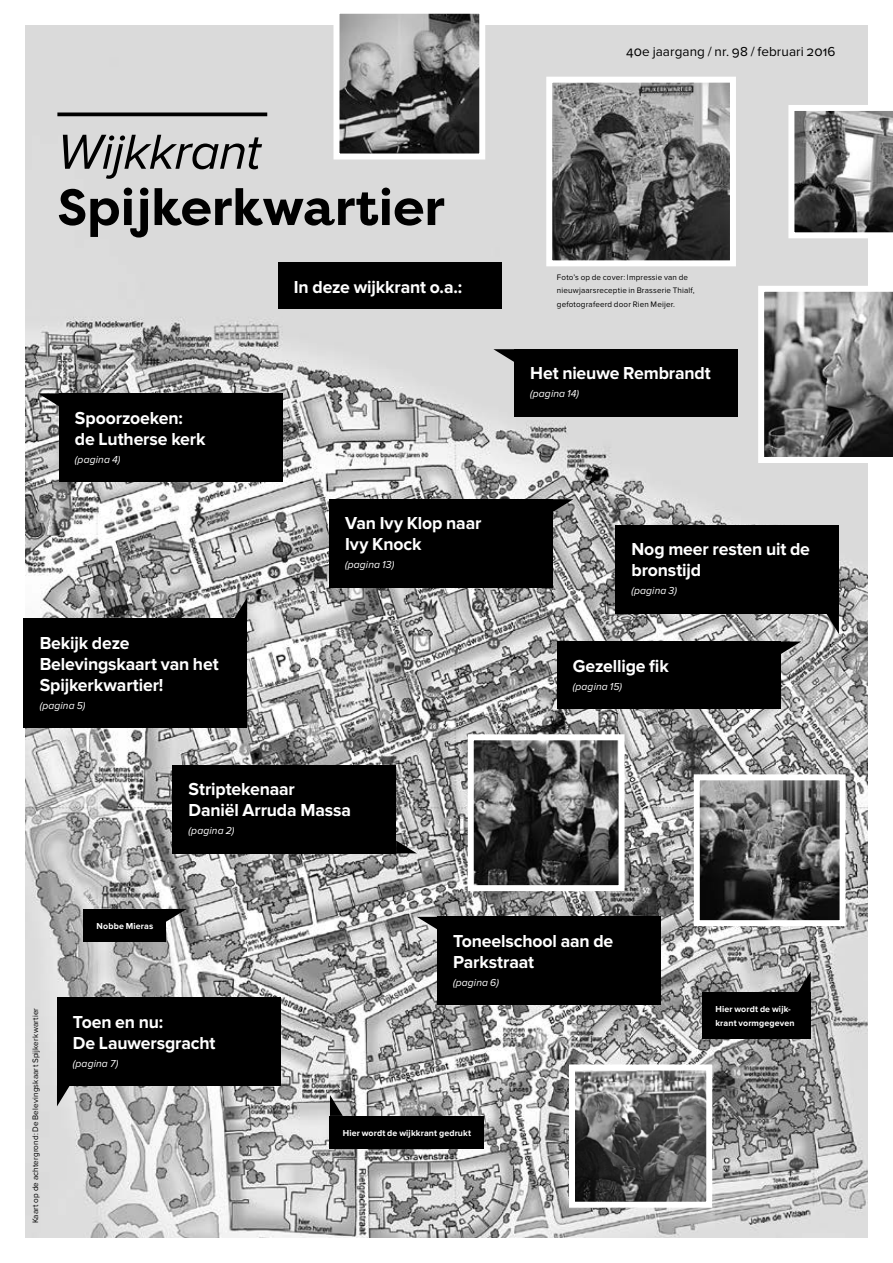
<style>
.page{position:relative;width:893px;height:1263px;background:#fff}
.page>*{position:absolute;margin:0;border:0;box-sizing:border-box;transform-origin:0 0}
.t1{font:51px "Wijkkrant Filson Bold";color:#000}
.t2{font:italic 51px "Proxima Nova";letter-spacing:-.015em;color:#000}
.A_-_Body_tekst{font:700 18px/21px "Proxima Nova";letter-spacing:-.005em;color:#fff}
.t3{font:13.5px "Proxima Nova";letter-spacing:.005em;color:#000}
.A_-_Body_tekst-2{font:italic 10.5px "Proxima Nova";letter-spacing:.015em;color:#fff}
.A_-_Body_tekst-3{font:700 9px/13.5px "Proxima Nova";letter-spacing:.015em;color:#fff}
.A_-_Body_tekst-4{font:8.25px/13.5px "Proxima Nova";letter-spacing:.02em;color:#000}
</style>
<div class="page">
<img style="left:26px;top:26px;width:841px;height:1211px">
<hr style="left:57px;top:113px;width:210px;height:3px;background:#000">
<div style="left:278px;top:262px;width:223px;height:47px;background:#000"></div>
<div style="left:703px;top:992px;width:108px;height:46px;background:#000"></div>
<svg style="left:798px;top:971px;width:13px;height:21px"></svg>
<div style="left:330px;top:1116px;width:154px;height:32px;background:#000"></div>
<svg style="left:330px;top:1095px;width:13px;height:21px"></svg>
<div style="left:84px;top:909px;width:82px;height:32px;background:#000"></div>
<svg style="left:166px;top:909px;width:21px;height:13px"></svg>
<div style="left:57px;top:997px;width:223px;height:88px;background:#000"></div>
<svg style="left:57px;top:1085px;width:13px;height:21px"></svg>
<div style="left:173px;top:765px;width:223px;height:88px;background:#000"></div>
<svg style="left:396px;top:840px;width:21px;height:13px"></svg>
<div style="left:437px;top:917px;width:224px;height:88px;background:#000"></div>
<svg style="left:417px;top:917px;width:20px;height:13px"></svg>
<div style="left:557px;top:641px;width:223px;height:68px;background:#000"></div>
<svg style="left:780px;top:641px;width:21px;height:13px"></svg>
<div style="left:329px;top:499px;width:224px;height:88px;background:#000"></div>
<svg style="left:553px;top:499px;width:20px;height:13px"></svg>
<div style="left:615px;top:525px;width:224px;height:88px;background:#000"></div>
<svg style="left:826px;top:613px;width:13px;height:21px"></svg>
<div style="left:59px;top:393px;width:223px;height:89px;background:#000"></div>
<svg style="left:38px;top:393px;width:21px;height:13px"></svg>
<div style="left:514px;top:349px;width:224px;height:67px;background:#000"></div>
<svg style="left:493px;top:349px;width:21px;height:13px"></svg>
<div style="left:24px;top:618px;width:223px;height:109px;background:#000"></div>
<svg style="left:234px;top:597px;width:13px;height:21px"></svg>
<img style="left:340px;top:15px;width:138px;height:137px">
<div style="left:333px;top:8px;width:152px;height:151px;border:6px solid #fff"></div>
<svg style="left:691px;top:771px;width:157px;height:158px"></svg>
<svg style="left:566px;top:1061px;width:149px;height:150px"></svg>
<svg style="left:465px;top:731px;width:163px;height:163px"></svg>
<img style="left:553px;top:84px;width:176px;height:175px">
<div style="left:546px;top:77px;width:190px;height:189px;border:6px solid #fff"></div>
<svg style="left:758px;top:286px;width:135px;height:177px"></svg>
<svg style="left:788px;top:105px;width:105px;height:133px"></svg>
<h1 class="t2" style="left:57px;top:124px;width:205px">Wijkkrant</h1>
<h1 class="t1" style="left:57px;top:175px;width:389px">Spijkerkwartier</h1>
<p class="A_-_Body_tekst" style="left:75px;top:407px;width:132px">Spoorzoeken: de Lutherse kerk</p>
<p class="A_-_Body_tekst-2" style="left:75px;top:453px;width:47px">(pagina 4)</p>
<p class="A_-_Body_tekst" style="left:40px;top:632px;width:180px">Bekijk deze<br>Belevingskaart van het<br>Spijkerkwartier!</p>
<p class="A_-_Body_tekst-2" style="left:40px;top:699px;width:47px">(pagina 5)</p>
<p class="A_-_Body_tekst" style="left:294px;top:277px;width:170px">In deze wijkkrant o.a.:</p>
<p class="A_-_Body_tekst" style="left:345px;top:513px;width:138px">Van Ivy Klop naar<br>Ivy Knock</p>
<p class="A_-_Body_tekst-2" style="left:345px;top:559px;width:51px">(pagina 13)</p>
<p class="A_-_Body_tekst-3" style="left:97px;top:919px;width:58px">Nobbe Mieras</p>
<p class="A_-_Body_tekst" style="left:189px;top:779px;width:164px">Striptekenaar<br>Daniël Arruda Massa</p>
<p class="A_-_Body_tekst-2" style="left:189px;top:825px;width:47px">(pagina 2)</p>
<p class="t3" style="left:626px;top:44px;width:211px">40e jaargang / nr. 98 / februari 2016</p>
<p class="A_-_Body_tekst-4" style="left:557px;top:270px;width:139px">Foto’s op de cover: Impressie van de nieuwjaarsreceptie in Brasserie Thialf, gefotografeerd door Rien Meijer.</p>
<p class="A_-_Body_tekst" style="left:530px;top:363px;width:182px">Het nieuwe Rembrandt</p>
<p class="A_-_Body_tekst-2" style="left:530px;top:388px;width:50px">(pagina 14)</p>
<p class="A_-_Body_tekst" style="left:631px;top:539px;width:180px">Nog meer resten uit de bronstijd</p>
<p class="A_-_Body_tekst-2" style="left:631px;top:585px;width:47px">(pagina 3)</p>
<p class="A_-_Body_tekst" style="left:573px;top:656px;width:97px">Gezellige fik</p>
<p class="A_-_Body_tekst-2" style="left:573px;top:680px;width:51px">(pagina 15)</p>
<p class="A_-_Body_tekst-4" style="left:29px;top:1223px;width:217px;rotate:-90deg">Kaart op de achtergrond: De Belevingskaart Spijkerkwartier</p>
<p class="A_-_Body_tekst" style="left:73px;top:1011px;width:144px">Toen en nu:<br>De Lauwersgracht</p>
<p class="A_-_Body_tekst-2" style="left:73px;top:1057px;width:47px">(pagina 7)</p>
<p class="A_-_Body_tekst" style="left:453px;top:931px;width:162px">Toneelschool aan de<br>Parkstraat</p>
<p class="A_-_Body_tekst-2" style="left:453px;top:977px;width:47px">(pagina 6)</p>
<p class="A_-_Body_tekst-3" style="left:343px;top:1126px;width:130px">Hier wordt de wijkkrant gedrukt</p>
<p class="A_-_Body_tekst-3" style="left:715px;top:1003px;width:81px">Hier wordt de wijk&shy;krant vormgegeven</p>
</div>
